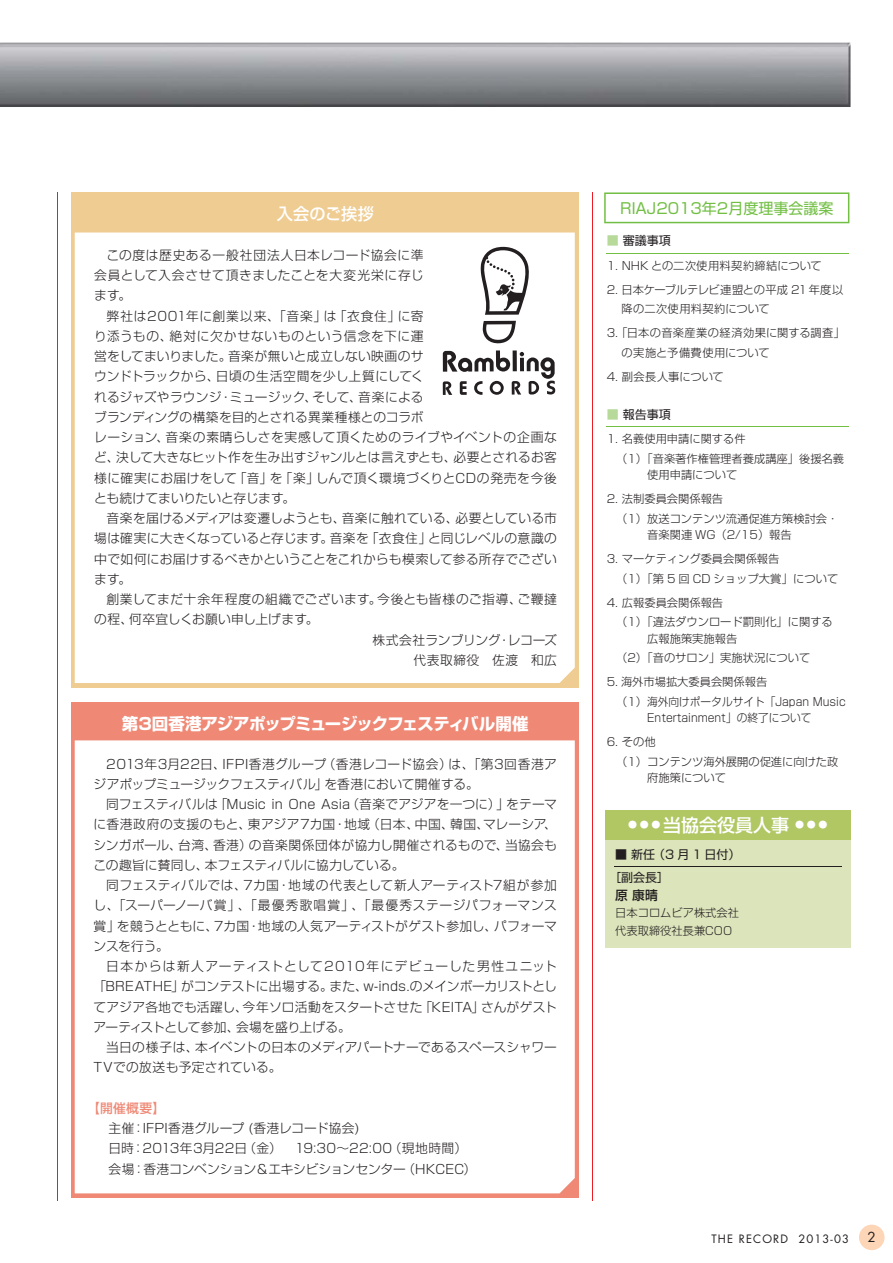
<style>
.page{position:relative;width:893px;height:1263px;background:#fff}
.page>*{position:absolute;margin:0;border:0;box-sizing:border-box;transform-origin:0 0}
.t1{font:18px "Shin Go Pr 6 Medium 90 pv RKSJ H";color:#fff}
.t2{font:16.5px "Shin Go Pr 6 Bold 90 pv RKSJ H";letter-spacing:-.05em;color:#fff}
.t3{font:16.5px "Shin Go Pr 6 Medium 90 pv RKSJ H";letter-spacing:.005em;color:#fff}
.t4{font:15px "Shin Go Pr 6 Regular 90 pv RKSJ H";color:#72bf44}
.t5{font:13.5px "Futura";color:#231f20}
.t6{font:12.75px/20.2px "Shin Go Pr 6 Light 90 pv RKSJ H";letter-spacing:.015em;color:#231f20}
.t7{font:12.75px "Shin Go Pr 6 Light 90 pv RKSJ H";letter-spacing:.05em;color:#231f20}
.t8{font:12.75px "Shin Go Pr 6 Light 90 pv RKSJ H";letter-spacing:.04em;color:#231f20}
.t9{font:12.75px "Shin Go Pr 6 Light 90 pv RKSJ H";letter-spacing:-.005em;color:#231f20}
.t10{font:12.75px "Shin Go Pr 6 Medium 90 pv RKSJ H";color:#ef8976}
.t11{font:12.75px "Shin Go Pr 6 Medium 90 pv RKSJ H";color:#231f20}
.t12{font:12px/23.2px "Shin Go Pr 6 Regular 90 pv RKSJ H";color:#231f20}
.t13{font:11.25px/19.5px "Shin Go Pr 6 Light 90 pv RKSJ H";color:#231f20}
.t14{font:11.25px/19.5px "Shin Go Pr 6 Light 90 pv RKSJ H";letter-spacing:.03em;color:#231f20}
.t15{font:11.25px "Shin Go Pr 6 Light 90 pv RKSJ H";color:#231f20;scale:.95 1}
.t16{font:11.25px "Futura";letter-spacing:.1em;color:#231f20}
.s1{color:#b7da9b}
</style>
<div class="page">
<div style="left:859px;top:1225px;width:25px;height:25px;background:#fdd5b7;border-radius:50%"></div>
<hr style="left:57px;top:192px;width:1px;height:1009px;background:#ed1c24">
<hr style="left:592px;top:192px;width:1px;height:1009px;background:#ed1c24">
<img style="left:0;top:43px;width:850px;height:64px">
<hr style="left:607px;top:253px;width:242px;height:1px;background:#72bf44">
<hr style="left:607px;top:427px;width:242px;height:1px;background:#72bf44">
<svg style="left:604px;top:192px;width:245px;height:31px"></svg>
<div style="left:605px;top:826px;width:245px;height:121px;background:#dce4bb"></div>
<div style="left:605px;top:811px;width:245px;height:29px;background:#b0c763"></div>
<hr style="left:614px;top:866px;width:228px;height:1px;background:#231f20">
<div style="left:71px;top:703px;width:508px;height:495px;background:#ef8976"></div>
<div style="left:71px;top:193px;width:508px;height:495px;background:#efcc91"></div>
<div style="left:75px;top:740px;width:500px;height:453px;background:#fff"></div>
<div style="left:75px;top:233px;width:500px;height:450px;background:#fff"></div>
<svg style="left:443px;top:350px;width:112px;height:45px"></svg>
<svg style="left:483px;top:321px;width:33px;height:23px"></svg>
<svg style="left:480px;top:247px;width:51px;height:68px"></svg>
<p class="t3" style="left:277px;top:207px;width:99px">入会のご挨拶</p>
<p class="t8" style="left:94px;top:250px;width:332px">　この度は歴史ある一般社団法人日本レコード協会に準</p>
<p class="t7" style="left:94px;top:271px;width:331px">会員として入会させて頂きましたことを大変光栄に存じ</p>
<p class="t6" style="left:94px;top:287px;width:39px">ます。</p>
<p class="t7" style="left:94px;top:311px;width:332px">　弊社は2001年に創業以来、「音楽」は「衣食住」に寄</p>
<p class="t7" style="left:94px;top:331px;width:331px">り添うもの、絶対に欠かせないものという信念を下に運</p>
<p class="t6" style="left:94px;top:348px;width:331px">営をしてまいりました。音楽が無いと成立しない映画のサ</p>
<p class="t6" style="left:94px;top:368px;width:331px">ウンドトラックから、日頃の生活空間を少し上質にしてく</p>
<p class="t6" style="left:94px;top:389px;width:331px">れるジャズやラウンジ・ミュージック、そして、音楽による</p>
<p class="t9" style="left:94px;top:412px;width:331px">ブランディングの構築を目的とされる異業種様とのコラボ</p>
<p class="t6" style="left:94px;top:429px;width:464px">レーション、音楽の素晴らしさを実感して頂くためのライブやイベントの企画な</p>
<p class="t6" style="left:94px;top:449px;width:464px">ど、決して大きなヒット作を生み出すジャンルとは言えずとも、必要とされるお客</p>
<p class="t6" style="left:94px;top:470px;width:464px">様に確実にお届けをして「音」を「楽」しんで頂く環境づくりとCDの発売を今後</p>
<p class="t6" style="left:94px;top:490px;width:203px">とも続けてまいりたいと存じます。</p>
<p class="t6" style="left:94px;top:510px;width:465px">　音楽を届けるメディアは変遷しようとも、音楽に触れている、必要としている市</p>
<p class="t6" style="left:94px;top:530px;width:464px">場は確実に大きくなっていると存じます。音楽を「衣食住」と同じレベルの意識の</p>
<p class="t6" style="left:94px;top:551px;width:464px">中で如何にお届けするべきかということをこれからも模索して参る所存でござい</p>
<p class="t6" style="left:94px;top:571px;width:39px">ます。</p>
<p class="t8" style="left:94px;top:595px;width:465px">　創業してまだ十余年程度の組織でございます。今後とも皆様のご指導、ご鞭撻</p>
<p class="t6" style="left:94px;top:611px;width:226px">の程、何卒宜しくお願い申し上げます。</p>
<p class="t6" style="left:372px;top:632px;width:186px">株式会社ランブリング・レコーズ</p>
<p class="t8" style="left:413px;top:655px;width:145px">代表取締役　佐渡　和広</p>
<p class="t2" style="left:122px;top:718px;width:408px">第3回香港アジアポップミュージックフェスティバル開催</p>
<p class="t6" style="left:94px;top:756px;width:465px;text-indent:13px">2013年3月22日、IFPI香港グループ（香港レコード協会）は、「第3回香港アジアポップミュージックフェスティバル」を香港において開催する。</p>
<p class="t6" style="left:93px;top:796px;width:465px;text-align:justify;text-indent:13px">同フェスティバルは「Music in One Asia（音楽でアジアを一つに）」をテーマに香港政府の支援のもと、東アジア7カ国・地域（日本、中国、韓国、マレーシア、シンガポール、台湾、香港）の音楽関係団体が協力し開催されるもので、当協会もこの趣旨に賛同し、本フェスティバルに協力している。</p>
<p class="t6" style="left:94px;top:877px;width:465px;text-align:justify;text-indent:13px">同フェスティバルでは、7カ国・地域の代表として新人アーティスト7組が参加し、「スーパーノーバ賞」、「最優秀歌唱賞」、「最優秀ステージパフォーマンス賞」を競うとともに、7カ国・地域の人気アーティストがゲスト参加し、パフォーマンスを行う。</p>
<p class="t6" style="left:94px;top:958px;width:465px;text-align:justify;text-indent:13px">日本からは新人アーティストとして2010年にデビューした男性ユニット「BREATHE」がコンテストに出場する。また、w-inds.のメインボーカリストとしてアジア各地でも活躍し、今年ソロ活動をスタートさせた「KEITA」さんがゲストアーティストとして参加、会場を盛り上げる。</p>
<p class="t6" style="left:94px;top:1039px;width:465px;text-indent:13px">当日の様子は、本イベントの日本のメディアパートナーであるスペースシャワー<br>TVでの放送も予定されている。</p>
<p class="t10" style="left:87px;top:1103px;width:80px">【開催概要】</p>
<p class="t6" style="left:109px;top:1120px;width:369px">主催：IFPI香港グループ (香港レコード協会)<br>日時：2013年3月22日（金）　19:30～22:00（現地時間）会場：香港コンベンション＆エキシビションセンター（HKCEC）</p>
<p class="t4" style="left:620px;top:203px;width:215px">RIAJ2013年2月度理事会議案</p>
<p class="t12" style="left:607px;top:230px;width:65px"><span class="s1">■</span> 審議事項</p>
<p class="t13" style="left:607px;top:257px;width:217px">1. NHK との二次使用料契約締結について</p>
<p class="t13" style="left:621px;top:281px;width:223px;text-indent:-15px">2. 日本ケーブルテレビ連盟との平成 21年度以降の二次使用料契約について</p>
<p class="t14" style="left:621px;top:325px;width:225px;text-indent:-15px">3. 「日本の音楽産業の経済効果に関する調査」の実施と予備費使用について</p>
<p class="t13" style="left:607px;top:368px;width:119px">4. 副会長人事について</p>
<p class="t12" style="left:607px;top:404px;width:65px"><span class="s1">■</span> 報告事項</p>
<p class="t13" style="left:616px;top:431px;width:229px;text-indent:-9px">1. 名義使用申請に関する件<br>（1）「音楽著作権管理者養成講座」後援名義</p>
<p class="t13" style="left:647px;top:467px;width:91px">使用申請について</p>
<p class="t13" style="left:616px;top:491px;width:224px;text-indent:-9px">2. 法制委員会関係報告<br>（1）放送コンテンツ流通促進方策検討会・</p>
<p class="t13" style="left:647px;top:527px;width:146px">音楽関連 WG（2/15）報告</p>
<p class="t13" style="left:616px;top:551px;width:224px;text-indent:-9px">3. マーケティング委員会関係報告<br>（1）「第 5 回 CD ショップ大賞」について</p>
<p class="t13" style="left:616px;top:594px;width:218px;text-indent:-9px">4. 広報委員会関係報告<br>（1）「違法ダウンロード罰則化」に関する</p>
<p class="t13" style="left:616px;top:630px;width:196px;text-indent:31px">広報施策実施報告<br>（2）「音のサロン」実施状況について</p>
<p class="t13" style="left:616px;top:674px;width:231px;text-indent:-9px">5. 海外市場拡大委員会関係報告<br>（1）海外向けポータルサイト「Japan Music</p>
<p class="t15" style="left:647px;top:714px;width:174px">Entertainment」の終了について</p>
<p class="t13" style="left:616px;top:734px;width:224px;text-indent:-9px">6. その他<br>（1）コンテンツ海外展開の促進に向けた政</p>
<p class="t13" style="left:647px;top:770px;width:80px">府施策について</p>
<h1 class="t1" style="left:628px;top:819px;width:201px"><sup>●</sup> <sup>●</sup> <sup>●</sup> 当協会役員人事 <sup>●</sup> <sup>●</sup> <sup>●</sup></h1>
<p class="t12" style="left:609px;top:845px;width:133px;text-indent:6px">■ 新任 （3 月 1 日付）［副会長］</p>
<p class="t11" style="left:615px;top:891px;width:44px">原 康晴</p>
<p class="t13" style="left:615px;top:905px;width:125px;line-height:18px">日本コロムビア株式会社代表取締役社長兼COO</p>
<p class="t16" style="left:711px;top:1234px;width:139px">THE RECORD 2013-03</p>
<p class="t5" style="left:867px;top:1231px;width:10px">2</p>
</div>
